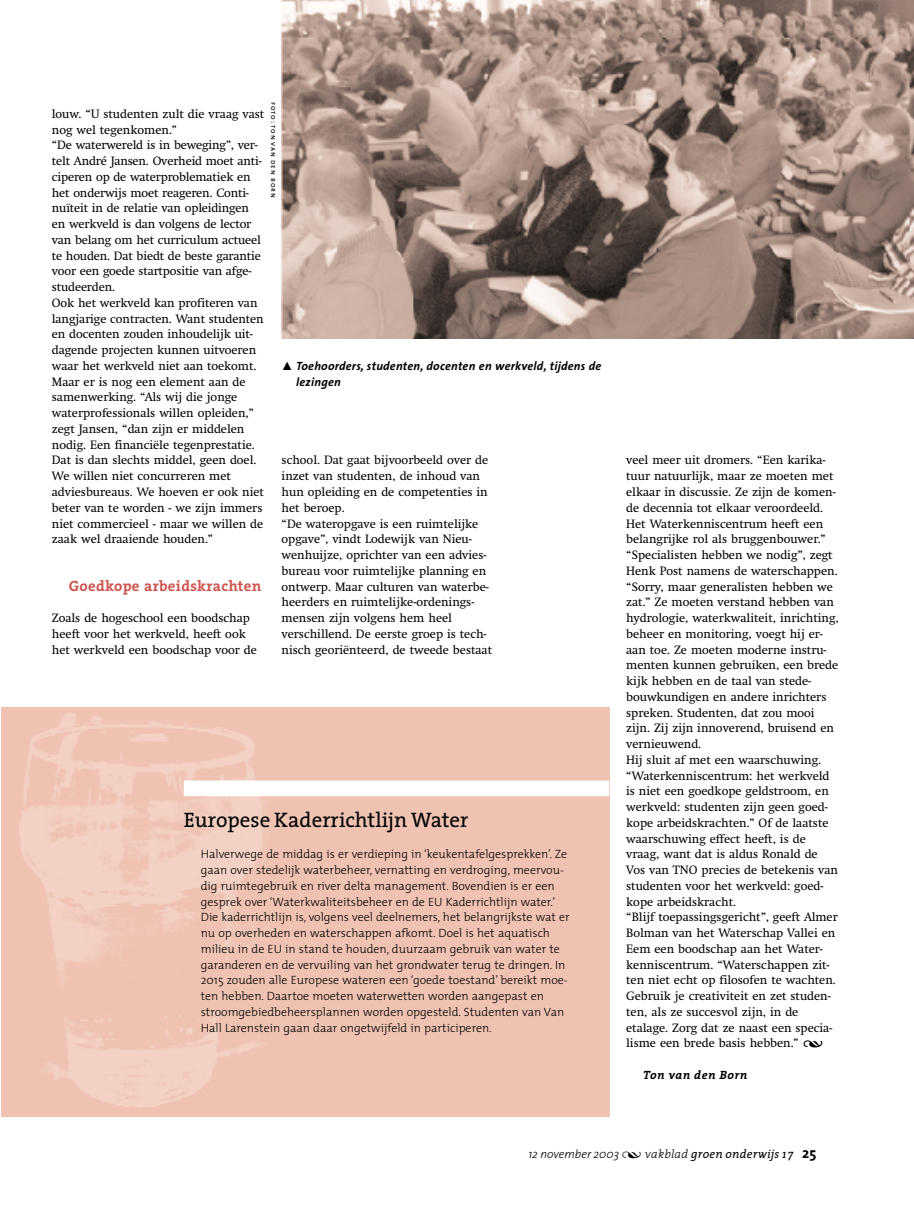
<style>
.page{position:relative;width:914px;height:1211px;background:#fff}
.page>*{position:absolute;margin:0;border:0;box-sizing:border-box;transform-origin:0 0}
.t1{font:21px "The Serif";color:#000}
.t2{font:700 15px "The Serif";letter-spacing:.02em;color:#cf544f}
.t3{font:12px/15.8px "Swift Special";color:#000}
.t4{font:300 12px/15.8px "The Mix";color:#000}
.t5{font:italic 700 12px/15.8px "The Sans";letter-spacing:.02em;color:#000}
.t6{font:italic 12px "The Serif";letter-spacing:.02em;color:#000}
.t7{font:italic 700 12px "The Serif";letter-spacing:.035em;color:#000}
.t8{font:7.5px "The Sans Caps";letter-spacing:.115em;color:#000}
.s1{font-family:"The Sans Light Expert";font-weight:400;font-style:normal}
.s2{font-family:"The Serif Expert"}
.s3{font-family:"The Sans";font-weight:300}
.s4{font-family:"The Serif Extra Light Expert";font-style:normal}
.s5{font-weight:300}
.s6{font-family:"The Sans";font-weight:700;font-style:normal;font-size:15px}
</style>
<div class="page">
<div style="left:1px;top:707px;width:608px;height:410px;background:#efc2b2"></div>
<img style="left:19px;top:713px;width:250px;height:395px">
<img style="left:281px;top:0;width:633px;height:338px">
<div style="left:184px;top:780px;width:425px;height:16px;background:#fff"></div>
<p class="t8" style="left:278px;top:102px;width:97px;rotate:90deg">foto: ton van den born</p>
<p class="t3" style="left:52px;top:107px;width:214px">louw. “U studenten zult die vraag vast nog wel tegenkomen.”<br>“De waterwereld is in beweging”, ver&shy;telt André Jansen. Overheid moet anti&shy;ciperen op de waterproblematiek en het onderwijs moet reageren. Conti&shy;nuïteit in de relatie van opleidingen en werkveld is dan volgens de lector van belang om het curriculum actueel te houden. Dat biedt de beste garantie voor een goede startpositie van afge&shy;studeerden.<br>Ook het werkveld kan profiteren van langjarige contracten. Want studenten en docenten zouden inhoudelijk uit&shy;dagende projecten kunnen uitvoeren waar het werkveld niet aan toekomt.<br>Maar er is nog een element aan de samenwerking. “Als wij die jonge waterprofessionals willen opleiden,” zegt Jansen, “dan zijn er middelen nodig. Een financiële tegenprestatie.<br>Dat is dan slechts middel, geen doel.<br>We willen niet concurreren met adviesbureaus. We hoeven er ook niet beter van te worden - we zijn immers niet commercieel - maar we willen de zaak wel draaiende houden.”</p>
<p class="t2" style="left:69px;top:580px;width:194px">Goedkope arbeidskrachten</p>
<p class="t3" style="left:52px;top:611px;width:206px">Zoals de hogeschool een boodschap heeft voor het werkveld, heeft ook het werkveld een boodschap voor de</p>
<p class="t5" style="left:296px;top:359px;width:307px;text-indent:-15px"><span class="s1">˚</span> Toehoorders, studenten, docenten en werkveld, tijdens de lezingen</p>
<p class="t3" style="left:281px;top:454px;width:212px">school. Dat gaat bijvoorbeeld over de inzet van studenten, de inhoud van hun opleiding en de competenties in het beroep.<br>“De wateropgave is een ruimtelijke opgave”, vindt Lodewijk van Nieu&shy;wenhuijze, oprichter van een advies&shy;bureau voor ruimtelijke planning en ontwerp. Maar culturen van waterbe&shy;heerders en ruimtelijke-ordenings&shy;mensen zijn volgens hem heel verschillend. De eerste groep is tech&shy;nisch georiënteerd, de tweede bestaat</p>
<p class="t3" style="left:626px;top:454px;width:214px">veel meer uit dromers. “Een karika&shy;tuur natuurlijk, maar ze moeten met elkaar in discussie. Ze zijn de komen&shy;de decennia tot elkaar veroordeeld.<br>Het Waterkenniscentrum heeft een belangrijke rol als bruggenbouwer.” “Specialisten hebben we nodig”, zegt Henk Post namens de waterschappen. “Sorry, maar generalisten hebben we zat.” Ze moeten verstand hebben van hydrologie, waterkwaliteit, inrichting, beheer en monitoring, voegt hij er&shy;aan toe. Ze moeten moderne instru&shy;menten kunnen gebruiken, een brede kijk hebben en de taal van stede&shy;bouwkundigen en andere inrichters spreken. Studenten, dat zou mooi zijn. Zij zijn innoverend, bruisend en vernieuwend.<br>Hij sluit af met een waarschuwing. “Waterkenniscentrum: het werkveld is niet een goedkope geldstroom, en werkveld: studenten zijn geen goed&shy;kope arbeidskrachten.” Of de laatste waarschuwing effect heeft, is de vraag, want dat is aldus Ronald de Vos van TNO precies de betekenis van studenten voor het werkveld: goed&shy;kope arbeidskracht.<br>“Blijf toepassingsgericht”, geeft Almer Bolman van het Waterschap Vallei en Eem een boodschap aan het Water&shy;kenniscentrum. “Waterschappen zit&shy;ten niet echt op filosofen te wachten.<br>Gebruik je creativiteit en zet studen&shy;ten, als ze succesvol zijn, in de etalage. Zorg dat ze naast een specia&shy;lisme een brede basis hebben.” <span class="s2">Œ</span></p>
<p class="t7" style="left:643px;top:1070px;width:106px">Ton van den Born</p>
<h1 class="t1" style="left:184px;top:812px;width:286px">Europese Kaderrichtlijn Water</h1>
<p class="t4" style="left:201px;top:847px;width:370px">Halverwege de middag is er verdieping in ‘keukentafelgesprekken’. Ze gaan over stedelijk waterbeheer, vernatting en verdroging, meervou&shy;dig ruimtegebruik en river delta management. Bovendien is er een gesprek over ‘Waterkwaliteitsbeheer en de EU Kaderrichtlijn water.’ Die kaderrichtlijn is, volgens veel deelnemers, het belangrijkste wat er nu op overheden en waterschappen afkomt. Doel is het aquatisch milieu in de EU in stand te houden, duurzaam gebruik van water te garanderen en de vervuiling van het grondwater terug te dringen. In 2015 zouden alle Europese wateren een ‘goede toestand’ bereikt moe&shy;ten hebben. Daartoe moeten waterwetten worden aangepast en stroomgebiedbeheersplannen worden opgesteld. Studenten van Van Hall Larenstein gaan daar ongetwijfeld in participeren.</p>
<p class="t6" style="left:528px;top:1149px;width:289px"><span class="s3">12 november 2003</span> <span class="s4">Œ</span> <span class="s5">vakblad</span> groen onderwijs 17 <span class="s6">25</span></p>
</div>
